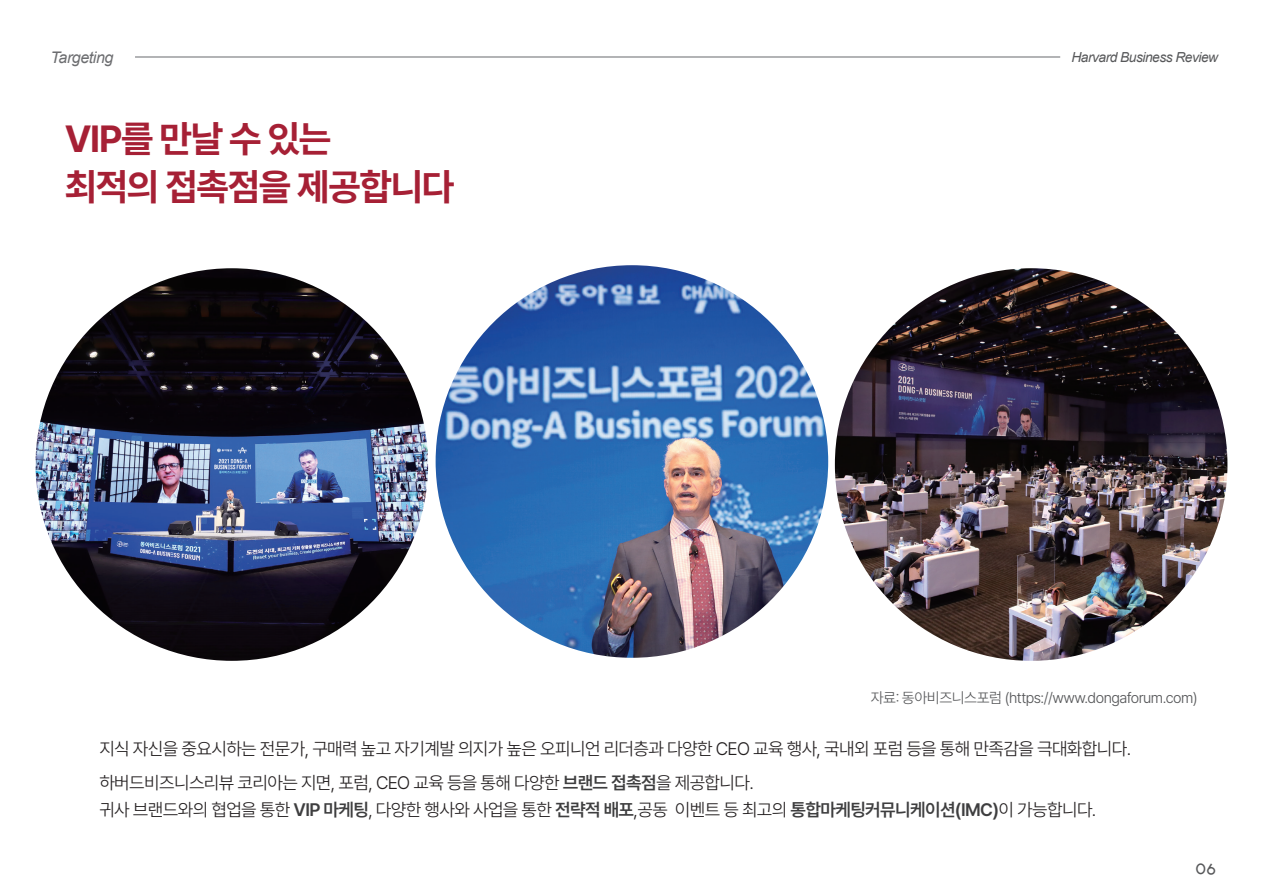
<style>
.page{position:relative;width:1263px;height:893px;background:#fff}
.page>*{position:absolute;margin:0;border:0;box-sizing:border-box;transform-origin:0 0}
.t1{font:700 37.5px/48px "Pretendard";letter-spacing:-.035em;color:#a62035}
.t2{font:300 18px/27px "Pretendard";letter-spacing:-.035em;color:#231f20}
.t3{font:italic 16.05px "Arial";letter-spacing:-.025em;color:#6c6d70}
.t4{font:700 15.6px "Louis George Cafe";color:#57585a}
.t5{font:300 15px "Pretendard";letter-spacing:-.035em;color:#57585a}
.t6{font:italic 13.8px "Arial";letter-spacing:-.04em;color:#57585a}
.s1{font-weight:600;color:#3e3e3f}
</style>
<div class="page">
<hr style="left:135px;top:56px;width:925px;height:2px;background:#797a7e">
<img style="left:36px;top:268px;width:392px;height:393px;border-radius:196px">
<img style="left:436px;top:265px;width:392px;height:393px;border-radius:196px">
<img style="left:835px;top:268px;width:392px;height:393px;border-radius:196px">
<p class="t3" style="left:51px;top:47px;width:64px">Targeting</p>
<h1 class="t1" style="left:65px;top:113px;width:391px">VIP를 만날 수 있는<br>최적의 접촉점을 제공합니다</h1>
<p class="t6" style="left:1071px;top:48px;width:148px">Harvard Business Review</p>
<p class="t5" style="left:871px;top:687px;width:329px">자료: 동아비즈니스포럼 (https://www.dongaforum.com)</p>
<p class="t2" style="left:99px;top:735px;width:1033px">지식 자신을 중요시하는 전문가, 구매력 높고 자기계발 의지가 높은 오피니언 리더층과 다양한 CEO 교육 행사, 국내외 포럼 등을 통해 만족감을 극대화합니다.</p>
<p class="t2" style="left:99px;top:768px;width:998px">하버드비즈니스리뷰 코리아는 지면, 포럼, CEO 교육 등을 통해 다양한 <span class="s1">브랜드 접촉점</span>을 제공합니다.<br>귀사 브랜드와의 협업을 통한 <span class="s1">VIP 마케팅</span>, 다양한 행사와 사업을 통한 <span class="s1">전략적 배포</span>,공동 이벤트 등 최고의 <span class="s1">통합마케팅커뮤니케이션(IMC)</span>이 가능합니다.</p>
<p class="t4" style="left:1195px;top:858px;width:22px">06</p>
</div>
